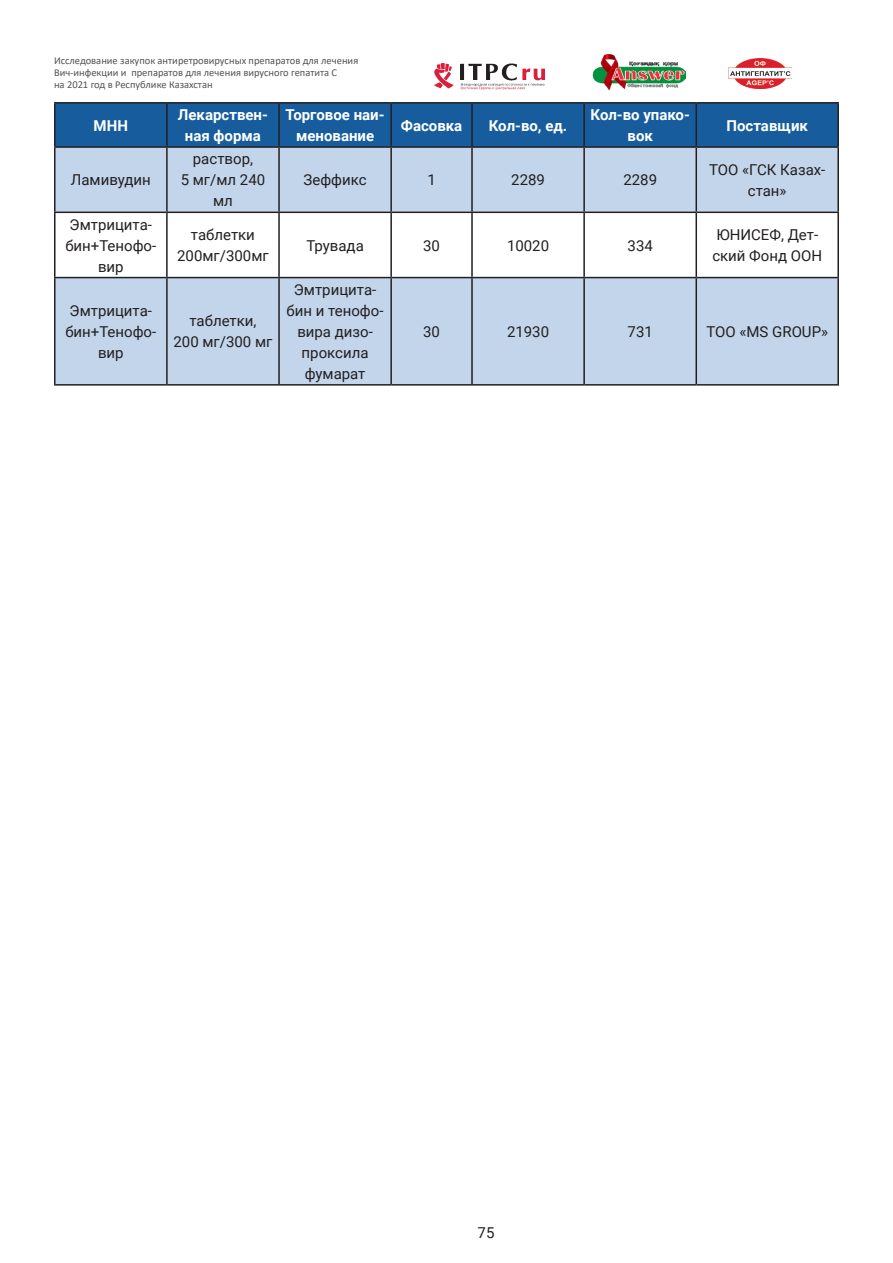
<style>
.page{position:relative;width:893px;height:1263px;background:#fff}
.page>*{position:absolute;margin:0;border:0;box-sizing:border-box;transform-origin:0 0}
.t1{font:15px/21px "Roboto";color:#231f20;text-align:center}
.t2{font:700 15px/21px "Roboto";color:#fff;text-align:center}
.t3{font:10.5px/12px "Calibri";color:#535355}
</style>
<div class="page">
<img style="left:435px;top:64px;width:109px;height:26px">
<img style="left:592px;top:55px;width:93px;height:35px">
<img style="left:728px;top:59px;width:63px;height:30px">
<div style="left:56px;top:104px;width:781px;height:42px;background:#175d9e"></div>
<svg style="left:56px;top:148px;width:781px;height:236px;fill:#c2d5ea"></svg>
<hr style="left:54px;top:102px;width:113px;height:2px;background:#231f20">
<hr style="left:54px;top:104px;width:2px;height:42px;background:#231f20">
<hr style="left:167px;top:102px;width:112px;height:2px;background:#231f20">
<hr style="left:166px;top:104px;width:2px;height:42px;background:#231f20">
<hr style="left:279px;top:102px;width:112px;height:2px;background:#231f20">
<hr style="left:278px;top:104px;width:2px;height:42px;background:#231f20">
<hr style="left:391px;top:102px;width:81px;height:2px;background:#231f20">
<hr style="left:390px;top:104px;width:2px;height:42px;background:#231f20">
<hr style="left:472px;top:102px;width:112px;height:2px;background:#231f20">
<hr style="left:471px;top:104px;width:2px;height:42px;background:#231f20">
<hr style="left:584px;top:102px;width:112px;height:2px;background:#231f20">
<hr style="left:583px;top:104px;width:2px;height:42px;background:#231f20">
<hr style="left:696px;top:102px;width:143px;height:2px;background:#231f20">
<hr style="left:695px;top:104px;width:2px;height:42px;background:#231f20">
<hr style="left:837px;top:104px;width:2px;height:42px;background:#231f20">
<hr style="left:54px;top:146px;width:113px;height:2px;background:#231f20">
<hr style="left:54px;top:148px;width:2px;height:64px;background:#231f20">
<hr style="left:167px;top:146px;width:112px;height:2px;background:#231f20">
<hr style="left:166px;top:148px;width:2px;height:64px;background:#231f20">
<hr style="left:279px;top:146px;width:112px;height:2px;background:#231f20">
<hr style="left:278px;top:148px;width:2px;height:64px;background:#231f20">
<hr style="left:391px;top:146px;width:81px;height:2px;background:#231f20">
<hr style="left:390px;top:148px;width:2px;height:64px;background:#231f20">
<hr style="left:472px;top:146px;width:112px;height:2px;background:#231f20">
<hr style="left:471px;top:148px;width:2px;height:64px;background:#231f20">
<hr style="left:584px;top:146px;width:112px;height:2px;background:#231f20">
<hr style="left:583px;top:148px;width:2px;height:64px;background:#231f20">
<hr style="left:696px;top:146px;width:143px;height:2px;background:#231f20">
<hr style="left:695px;top:148px;width:2px;height:64px;background:#231f20">
<hr style="left:837px;top:148px;width:2px;height:64px;background:#231f20">
<hr style="left:54px;top:212px;width:113px;height:1px;background:#231f20">
<hr style="left:54px;top:213px;width:2px;height:64px;background:#231f20">
<hr style="left:167px;top:212px;width:112px;height:1px;background:#231f20">
<hr style="left:166px;top:213px;width:2px;height:64px;background:#231f20">
<hr style="left:279px;top:212px;width:112px;height:1px;background:#231f20">
<hr style="left:278px;top:213px;width:2px;height:64px;background:#231f20">
<hr style="left:391px;top:212px;width:81px;height:1px;background:#231f20">
<hr style="left:390px;top:213px;width:2px;height:64px;background:#231f20">
<hr style="left:472px;top:212px;width:112px;height:1px;background:#231f20">
<hr style="left:471px;top:213px;width:2px;height:64px;background:#231f20">
<hr style="left:584px;top:212px;width:112px;height:1px;background:#231f20">
<hr style="left:583px;top:213px;width:2px;height:64px;background:#231f20">
<hr style="left:696px;top:212px;width:143px;height:1px;background:#231f20">
<hr style="left:695px;top:213px;width:2px;height:64px;background:#231f20">
<hr style="left:837px;top:213px;width:2px;height:64px;background:#231f20">
<hr style="left:54px;top:277px;width:113px;height:1px;background:#231f20">
<hr style="left:54px;top:278px;width:2px;height:106px;background:#231f20">
<hr style="left:167px;top:277px;width:112px;height:1px;background:#231f20">
<hr style="left:166px;top:278px;width:2px;height:106px;background:#231f20">
<hr style="left:279px;top:277px;width:112px;height:1px;background:#231f20">
<hr style="left:278px;top:278px;width:2px;height:106px;background:#231f20">
<hr style="left:391px;top:277px;width:81px;height:1px;background:#231f20">
<hr style="left:390px;top:278px;width:2px;height:106px;background:#231f20">
<hr style="left:472px;top:277px;width:112px;height:1px;background:#231f20">
<hr style="left:471px;top:278px;width:2px;height:106px;background:#231f20">
<hr style="left:584px;top:277px;width:112px;height:1px;background:#231f20">
<hr style="left:583px;top:278px;width:2px;height:106px;background:#231f20">
<hr style="left:696px;top:277px;width:143px;height:1px;background:#231f20">
<hr style="left:695px;top:278px;width:2px;height:106px;background:#231f20">
<hr style="left:837px;top:278px;width:2px;height:106px;background:#231f20">
<hr style="left:54px;top:384px;width:113px;height:2px;background:#231f20">
<hr style="left:167px;top:384px;width:112px;height:2px;background:#231f20">
<hr style="left:279px;top:384px;width:112px;height:2px;background:#231f20">
<hr style="left:391px;top:384px;width:81px;height:2px;background:#231f20">
<hr style="left:472px;top:384px;width:112px;height:2px;background:#231f20">
<hr style="left:584px;top:384px;width:112px;height:2px;background:#231f20">
<hr style="left:696px;top:384px;width:143px;height:2px;background:#231f20">
<p class="t3" style="left:54px;top:54px;width:306px">Исследование закупок антиретровирусных препаратов для лечения<br>Вич-инфекции и препаратов для лечения вирусного гепатита С<br>на 2021 год в Республике Казахстан</p>
<p class="t2" style="left:94px;top:114px;width:36px">МНН</p>
<p class="t2" style="left:178px;top:104px;width:92px">Лекарствен&shy;ная форма</p>
<p class="t2" style="left:286px;top:104px;width:100px">Торговое наи&shy;менование</p>
<p class="t2" style="left:401px;top:114px;width:63px">Фасовка</p>
<p class="t2" style="left:489px;top:114px;width:80px">Кол-во, ед.</p>
<p class="t2" style="left:591px;top:104px;width:101px">Кол-во упако&shy;вок</p>
<p class="t2" style="left:726px;top:114px;width:83px">Поставщик</p>
<p class="t1" style="left:71px;top:169px;width:82px">Ламивудин</p>
<p class="t1" style="left:181px;top:148px;width:86px">раствор,<br>5 мг/мл 240 мл</p>
<p class="t1" style="left:304px;top:169px;width:65px">Зеффикс</p>
<p class="t1" style="left:427px;top:169px;width:10px">1</p>
<p class="t1" style="left:511px;top:169px;width:35px">2289</p>
<p class="t1" style="left:623px;top:169px;width:35px">2289</p>
<p class="t1" style="left:709px;top:158px;width:118px">ТОО «ГСК Казах&shy;стан»</p>
<p class="t1" style="left:65px;top:213px;width:92px">Эмтрицита&shy;бин+Тенофо&shy;вир</p>
<p class="t1" style="left:177px;top:224px;width:93px">таблетки<br>200мг/300мг</p>
<p class="t1" style="left:306px;top:234px;width:59px">Трувада</p>
<p class="t1" style="left:423px;top:234px;width:18px">30</p>
<p class="t1" style="left:507px;top:234px;width:44px">10020</p>
<p class="t1" style="left:628px;top:234px;width:27px">334</p>
<p class="t1" style="left:712px;top:224px;width:111px;text-align:left">ЮНИСЕФ, Дет&shy;ский Фонд ООН</p>
<p class="t1" style="left:65px;top:299px;width:92px">Эмтрицита&shy;бин+Тенофо&shy;вир</p>
<p class="t1" style="left:173px;top:310px;width:101px">таблетки,<br>200 мг/300 мг</p>
<p class="t1" style="left:287px;top:278px;width:98px">Эмтрицита&shy;бин и тенофо&shy;вира дизо&shy;проксила фумарат</p>
<p class="t1" style="left:423px;top:320px;width:18px">30</p>
<p class="t1" style="left:507px;top:320px;width:44px">21930</p>
<p class="t1" style="left:628px;top:320px;width:27px">731</p>
<p class="t1" style="left:706px;top:320px;width:123px">ТОО «MS GROUP»</p>
<p class="t1" style="left:478px;top:1222px;width:18px">75</p>
</div>
